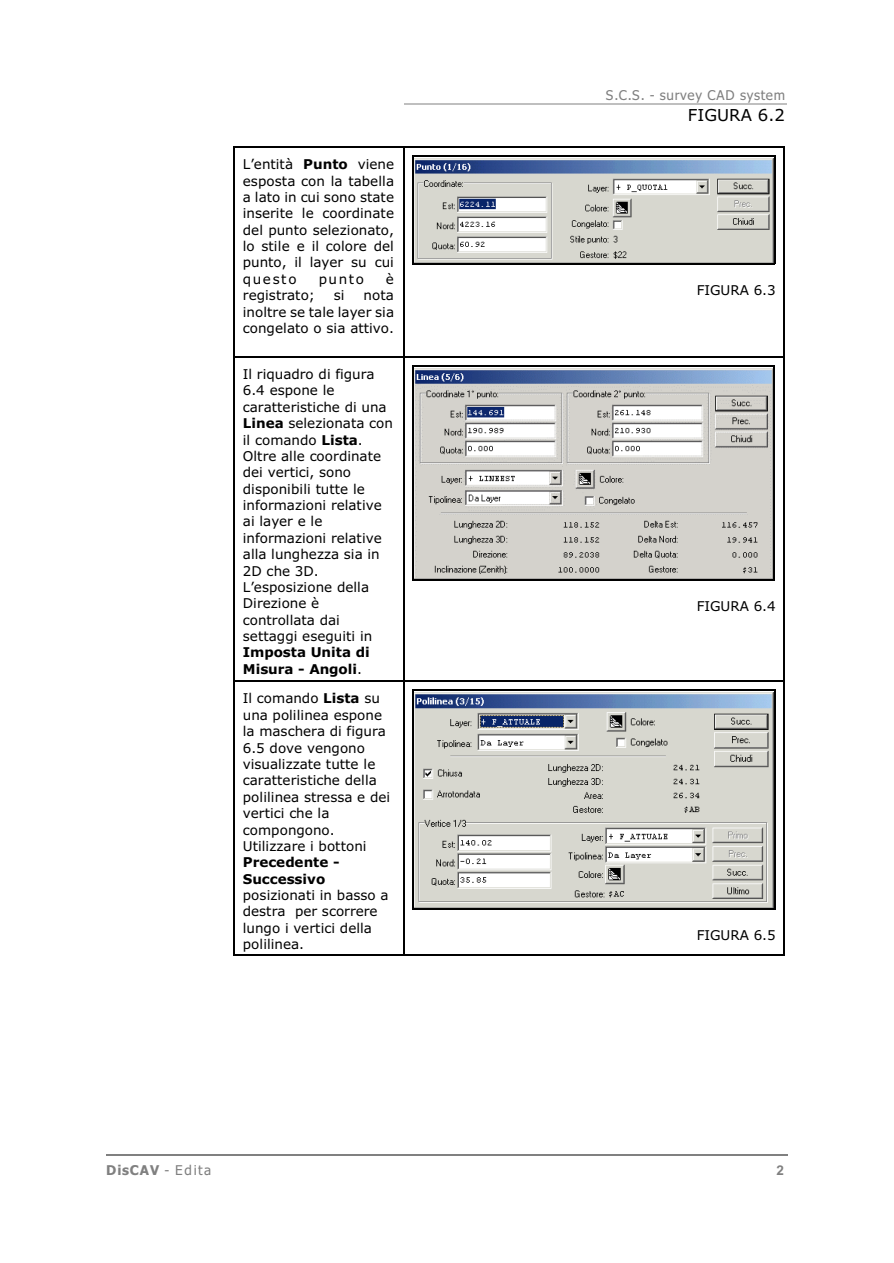
<style>
.page{position:relative;width:894px;height:1263px;background:#fff}
.page>*{position:absolute;margin:0;border:0;box-sizing:border-box;transform-origin:0 0}
.t1{font:16.5px "Verdana";color:#000}
.t2{font:13.5px/16.4px "Verdana";color:#000}
.t3{font:700 13.5px/16.4px "Verdana";color:#000}
.t4{font:13.5px "Tahoma";letter-spacing:.05em;color:#808080}
.t5{font:700 13.5px "Tahoma";letter-spacing:.065em;color:#808080}
.t6{font:700 13.5px "Arial";color:#808080}
.s1{font-weight:700}
.s2{font-weight:400}
.s3{font-weight:400;font-style:italic}
</style>
<div class="page">
<hr style="left:404px;top:103px;width:382px;height:1px;background:#bfbfbf">
<hr style="left:107px;top:1154px;width:681px;height:2px;background:#808080">
<hr style="left:234px;top:146px;width:1px;height:210px;background:#000">
<hr style="left:234px;top:146px;width:169px;height:2px;background:#000">
<hr style="left:403px;top:146px;width:1px;height:210px;background:#000">
<hr style="left:783px;top:146px;width:2px;height:210px;background:#000">
<hr style="left:403px;top:146px;width:382px;height:2px;background:#000">
<hr style="left:234px;top:356px;width:1px;height:325px;background:#000">
<hr style="left:234px;top:356px;width:169px;height:2px;background:#000">
<hr style="left:403px;top:356px;width:1px;height:325px;background:#000">
<hr style="left:783px;top:356px;width:2px;height:325px;background:#000">
<hr style="left:403px;top:356px;width:382px;height:2px;background:#000">
<hr style="left:234px;top:681px;width:1px;height:275px;background:#000">
<hr style="left:234px;top:681px;width:169px;height:1px;background:#000">
<hr style="left:234px;top:955px;width:169px;height:1px;background:#000">
<hr style="left:403px;top:681px;width:1px;height:275px;background:#000">
<hr style="left:783px;top:681px;width:2px;height:275px;background:#000">
<hr style="left:403px;top:681px;width:382px;height:1px;background:#000">
<hr style="left:403px;top:955px;width:382px;height:1px;background:#000">
<img style="left:414px;top:158px;width:360px;height:105px">
<hr style="left:412px;top:155px;width:2px;height:109px;background:#000">
<hr style="left:774px;top:155px;width:1px;height:109px;background:#000">
<hr style="left:412px;top:155px;width:363px;height:2px;background:#000">
<hr style="left:412px;top:263px;width:363px;height:1px;background:#000">
<img style="left:413px;top:368px;width:360px;height:211px">
<hr style="left:412px;top:365px;width:1px;height:216px;background:#000">
<hr style="left:774px;top:365px;width:1px;height:216px;background:#000">
<hr style="left:412px;top:365px;width:363px;height:2px;background:#000">
<hr style="left:412px;top:579px;width:363px;height:2px;background:#000">
<img style="left:413px;top:693px;width:360px;height:216px">
<hr style="left:412px;top:690px;width:1px;height:220px;background:#000">
<hr style="left:774px;top:690px;width:1px;height:220px;background:#000">
<hr style="left:412px;top:690px;width:363px;height:1px;background:#000">
<hr style="left:412px;top:909px;width:363px;height:1px;background:#000">
<p class="t4" style="left:606px;top:90px;width:181px">S.C.S. - survey CAD system</p>
<p class="t2" style="left:243px;top:157px;width:153px;text-align:justify">L’entità <span class="s1">Punto</span> viene esposta con la tabella a lato in cui sono state inserite le coordinate del punto selezionato, lo stile e il colore del punto, il layer su cui questo</p>
<p class="t2" style="left:319px;top:272px;width:47px">punto</p>
<p class="t2" style="left:386px;top:272px;width:10px">è</p>
<p class="t2" style="left:243px;top:288px;width:74px">registrato;</p>
<p class="t2" style="left:334px;top:288px;width:12px">si</p>
<p class="t2" style="left:243px;top:288px;width:153px;text-align:justify;text-indent:121px">nota inoltre se tale layer sia congelato o sia attivo.</p>
<p class="t2" style="left:243px;top:367px;width:152px">Il riquadro di figura<br>6.4 espone le caratteristiche di una<br><span class="s1">Linea</span> selezionata con il comando <span class="s1">Lista</span>.<br>Oltre alle coordinate dei vertici, sono disponibili tutte le informazioni relative ai layer e le informazioni relative alla lunghezza sia in<br>2D che 3D.<br>L’esposizione della<br>Direzione è controllata dai settaggi eseguiti in</p>
<p class="t3" style="left:243px;top:645px;width:128px">Imposta Unita di<br>Misura - Angoli<span class="s2">.</span></p>
<p class="t2" style="left:243px;top:692px;width:149px">Il comando <span class="s1">Lista</span> su una polilinea espone la maschera di figura<br>6.5 dove vengono visualizzate tutte le caratteristiche della polilinea stressa e dei vertici che la compongono.<br>Utilizzare i bottoni</p>
<p class="t3" style="left:243px;top:855px;width:98px">Precedente -<br>Successivo</p>
<p class="t2" style="left:243px;top:888px;width:147px">posizionati in basso a destra per scorrere lungo i vertici della polilinea.</p>
<p class="t1" style="left:688px;top:109px;width:99px">FIGURA 6.2</p>
<p class="t2" style="left:697px;top:283px;width:81px">FIGURA 6.3</p>
<p class="t2" style="left:697px;top:599px;width:81px">FIGURA 6.4</p>
<p class="t2" style="left:697px;top:928px;width:81px">FIGURA 6.5</p>
<p class="t5" style="left:106px;top:1165px;width:107px">DisCAV <span class="s3">- Edita</span></p>
<p class="t6" style="left:776px;top:1165px;width:9px">2</p>
</div>
